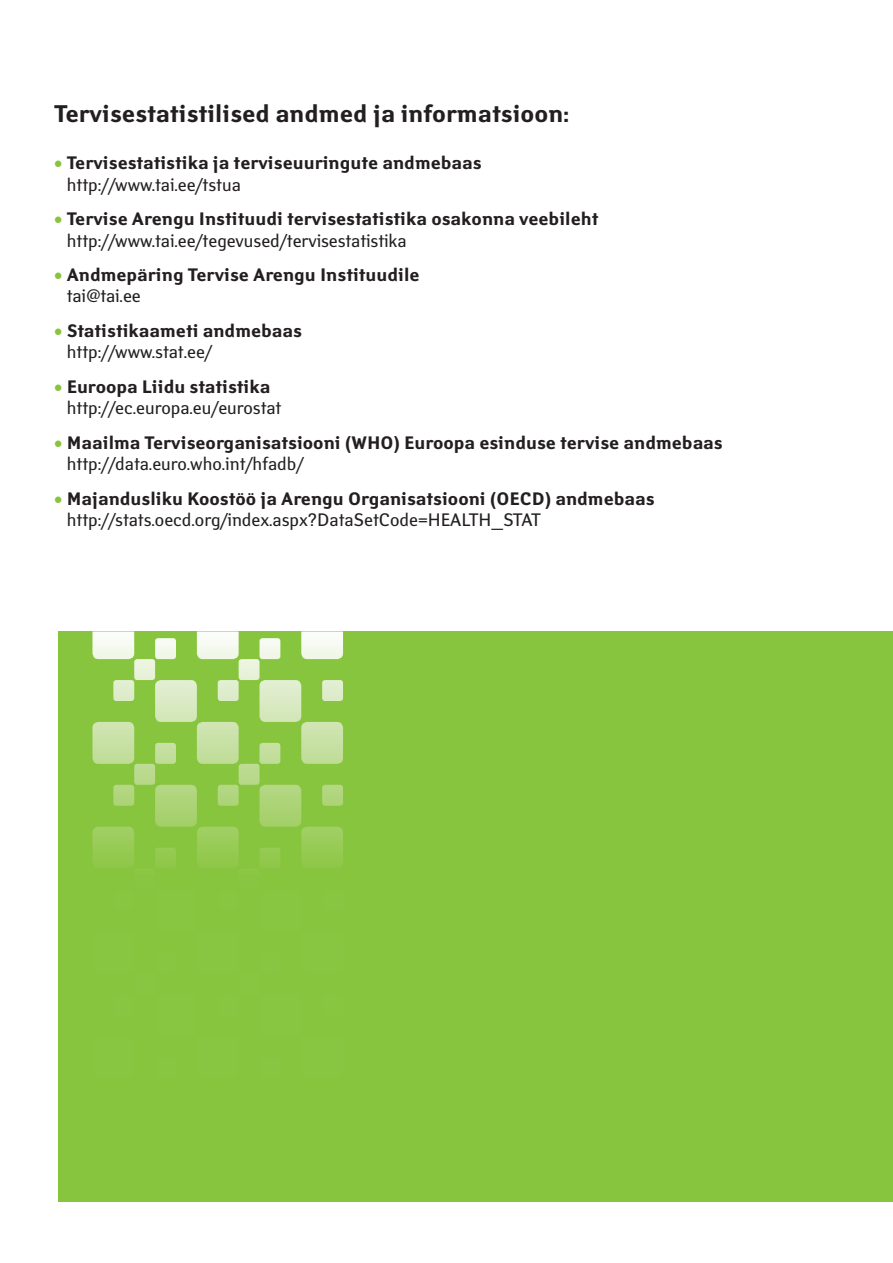
<style>
.page{position:relative;width:893px;height:1263px;background:#fff}
.page>*{position:absolute;margin:0;border:0;box-sizing:border-box;transform-origin:0 0}
.t1{font:700 24px "Yanus";color:#231f20}
.t2{font:700 18px/21.6px "Yanus";color:#231f20}
.t3{font:18px/21.6px "Yanus";color:#231f20}
.s1{color:#88c53f}
.s2{font-weight:400}
.s3{font-weight:700}
</style>
<div class="page">
<div style="left:58px;top:631px;width:835px;height:571px;background:#88c53f"></div>
<svg style="left:92px;top:631px;width:251px;height:175px"></svg>
<h1 class="t1" style="left:54px;top:99px;width:516px">Tervisestatistilised andmed ja informatsioon:</h1>
<p class="t2" style="left:67px;top:153px;width:416px;text-indent:-13px"><span class="s1">•</span> Tervisestatistika ja terviseuuringute andmebaas <span class="s2">http://www.tai.ee/tstua</span></p>
<p class="t2" style="left:67px;top:208px;width:533px;text-indent:-13px"><span class="s1">•</span> Tervise Arengu Instituudi tervisestatistika osakonna veebileht <span class="s2">http://www.tai.ee/tegevused/tervisestatistika</span></p>
<p class="t2" style="left:67px;top:264px;width:354px;text-indent:-13px"><span class="s1">•</span> Andmepäring Tervise Arengu Instituudile <span class="s2">tai@tai.ee</span></p>
<p class="t2" style="left:67px;top:320px;width:237px;text-indent:-13px"><span class="s1">•</span> Statistikaameti andmebaas <span class="s2">http://www.stat.ee/</span></p>
<p class="t3" style="left:67px;top:376px;width:216px;text-indent:-13px"><span class="s1">•</span> <span class="s3">Euroopa Liidu statistika </span>http://ec.europa.eu/eurostat</p>
<p class="t2" style="left:67px;top:432px;width:657px;text-indent:-13px"><span class="s1">•</span> Maailma Terviseorganisatsiooni (WHO) Euroopa esinduse tervise andmebaas <span class="s2">http://data.euro.who.int/hfadb/</span></p>
<p class="t2" style="left:67px;top:488px;width:589px;text-indent:-13px"><span class="s1">•</span> Majandusliku Koostöö ja Arengu Organisatsiooni (OECD) andmebaas <span class="s2">http://stats.oecd.org/index.aspx?DataSetCode=HEALTH_STAT</span></p>
</div>
